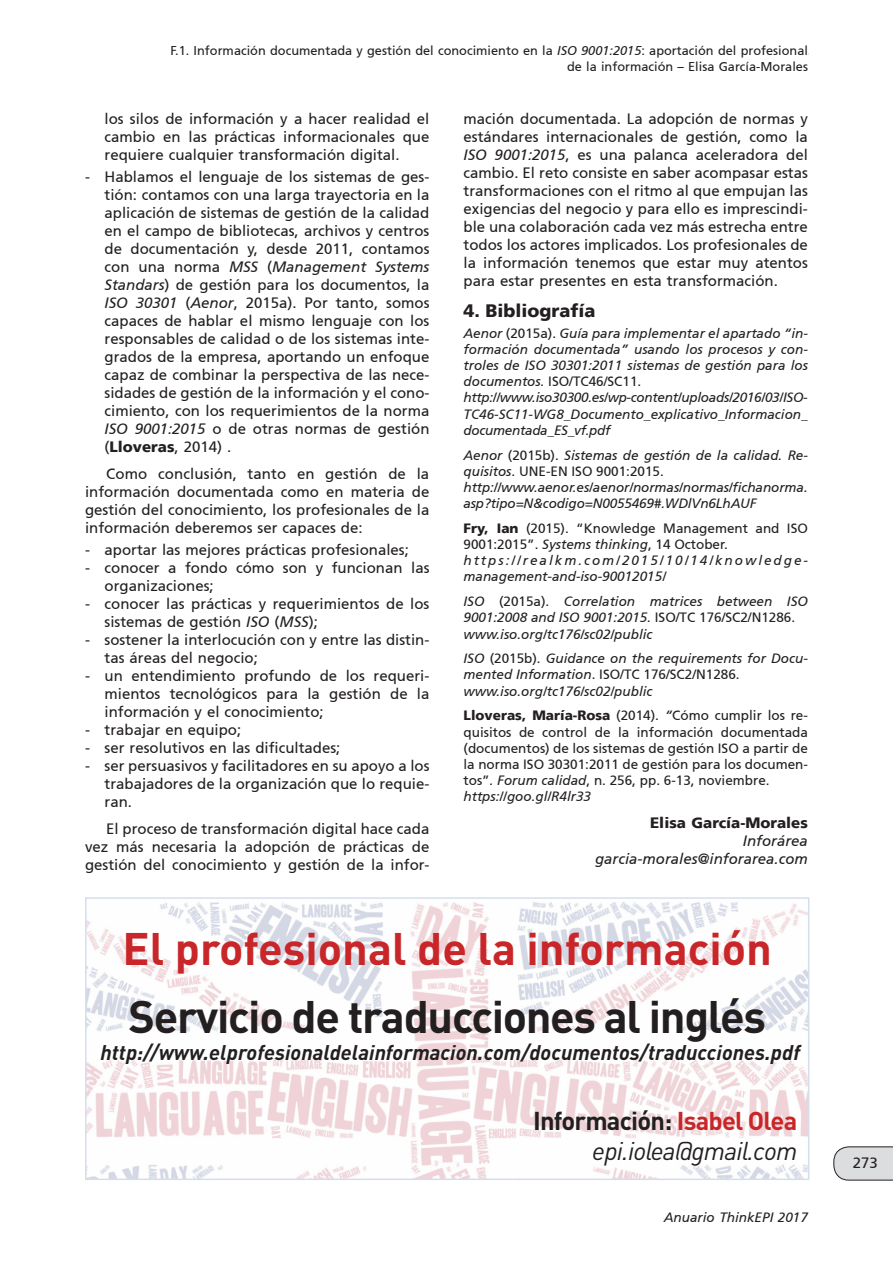
<style>
.page{position:relative;width:893px;height:1263px;background:#fff}
.page>*{position:absolute;margin:0;border:0;box-sizing:border-box;transform-origin:0 0}
.t1{font:700 45px "DIN Pro";letter-spacing:-.03em;color:#231f20}
.t2{font:700 45px "DIN Pro";color:#c82628}
.t3{font:italic 25.5px/30px "DIN Pro";letter-spacing:-.03em;color:#231f20;text-align:right}
.t4{font:italic 700 21px "DIN Pro";color:#231f20}
.t5{font:900 18px "Frutiger 75";color:#231f20}
.t6{font:15px/18px "Frutiger 55 Roman";color:#231f20;text-align:justify}
.t7{font:italic 15px/18px "Frutiger 56";color:#231f20;text-align:right}
.t8{font:900 15px "Frutiger 75";color:#231f20}
.t9{font:italic 13.5px/16.2px "Frutiger 56";color:#231f20;text-align:justify}
.t10{font:13.5px/16.2px "Frutiger 55 Roman";color:#231f20}
.t11{font:italic 13.5px/16.2px "Frutiger 56";letter-spacing:.145em;color:#231f20}
.t12{font:12.75px/15.3px "Frutiger 55 Roman";color:#231f20;text-align:right}
.t13{font:italic 12.75px "Frutiger 56";color:#231f20}
.s1{font-family:"Frutiger 56";font-style:italic}
.s2{font-family:"Frutiger 55 Roman";font-style:normal}
.s3{font-family:"Frutiger 75";font-weight:900}
.s4{font-weight:700;font-style:normal}
.s5{font-weight:700;font-style:normal;color:#c82628}
</style>
<div class="page">
<svg style="left:833px;top:1146px;width:60px;height:34px;background:#d4d4d6"></svg>
<img style="left:88px;top:902px;width:718px;height:275px">
<p class="t12" style="left:170px;top:43px;width:639px">F.1. Información documentada y gestión del conocimiento en la <span class="s1">ISO 9001:2015</span>: aportación del profesional de la información – Elisa García-Morales</p>
<p class="t13" style="left:362px;top:49px;width:448px">??????????????????????????????????????????????????????????????????????</p>
<p class="t6" style="left:105px;top:110px;width:326px">los silos de información y a hacer realidad el cambio en las prácticas informacionales que requiere cualquier transformación digital.</p>
<p class="t6" style="left:105px;top:168px;width:326px;text-indent:-20px">- Hablamos el lenguaje de los sistemas de ges&shy;tión: contamos con una larga trayectoria en la aplicación de sistemas de gestión de la calidad en el campo de bibliotecas, archivos y centros de documentación y, desde 2011, contamos</p>
<p class="t7" style="left:105px;top:258px;width:326px"><span class="s2">con una norma</span> MSS <span class="s2">(</span>Management Systems</p>
<p class="t6" style="left:105px;top:276px;width:326px"><span class="s1">Standars</span>) de gestión para los documentos, la <span class="s1">ISO 30301</span> (<span class="s1">Aenor</span>, 2015a). Por tanto, somos capaces de hablar el mismo lenguaje con los responsables de calidad o de los sistemas inte&shy;grados de la empresa, aportando un enfoque capaz de combinar la perspectiva de las nece&shy;sidades de gestión de la información y el cono&shy;cimiento, con los requerimientos de la norma <span class="s1">ISO 9001:2015</span> o de otras normas de gestión (<span class="s3">Lloveras</span>, 2014) .</p>
<p class="t6" style="left:85px;top:465px;width:346px;text-indent:21px">Como conclusión, tanto en gestión de la información documentada como en materia de gestión del conocimiento, los profesionales de la información deberemos ser capaces de:</p>
<p class="t6" style="left:85px;top:541px;width:325px">- aportar las mejores prácticas profesionales;</p>
<p class="t6" style="left:105px;top:559px;width:326px;text-indent:-20px">- conocer a fondo cómo son y funcionan las organizaciones;</p>
<p class="t6" style="left:105px;top:595px;width:326px;text-indent:-20px">- conocer las prácticas y requerimientos de los sistemas de gestión <span class="s1">ISO</span> (<span class="s1">MSS</span>);</p>
<p class="t6" style="left:105px;top:631px;width:326px;text-indent:-20px">- sostener la interlocución con y entre las distin&shy;tas áreas del negocio;</p>
<p class="t6" style="left:105px;top:667px;width:326px;text-indent:-20px">- un entendimiento profundo de los requeri&shy;mientos tecnológicos para la gestión de la información y el conocimiento;</p>
<p class="t6" style="left:85px;top:721px;width:158px">- trabajar en equipo;</p>
<p class="t6" style="left:85px;top:739px;width:257px">- ser resolutivos en las dificultades;</p>
<p class="t6" style="left:105px;top:757px;width:326px;text-indent:-20px">- ser persuasivos y facilitadores en su apoyo a los trabajadores de la organización que lo requie&shy;ran.</p>
<p class="t6" style="left:85px;top:819px;width:346px;text-indent:21px">El proceso de transformación digital hace cada vez más necesaria la adopción de prácticas de gestión del conocimiento y gestión de la infor-</p>
<p class="t6" style="left:463px;top:110px;width:346px">mación documentada. La adopción de normas y estándares internacionales de gestión, como la <span class="s1">ISO 9001:2015</span>, es una palanca aceleradora del cambio. El reto consiste en saber acompasar estas transformaciones con el ritmo al que empujan las exigencias del negocio y para ello es imprescindi&shy;ble una colaboración cada vez más estrecha entre todos los actores implicados. Los profesionales de la información tenemos que estar muy atentos para estar presentes en esta transformación.</p>
<p class="t5" style="left:463px;top:300px;width:134px">4. Bibliografía</p>
<p class="t9" style="left:463px;top:325px;width:346px">Aenor <span class="s2">(2015a).</span> Guía para implementar el apartado “in&shy;formación documentada” usando los procesos y con&shy;troles de ISO 30301:2011 sistemas de gestión para los</p>
<p class="t10" style="left:463px;top:373px;width:179px"><span class="s1">documentos.</span> ISO/TC46/SC11.</p>
<p class="t9" style="left:463px;top:390px;width:346px">http://www.iso30300.es/wp-content/uploads/2016/03/ISO-TC46-SC11-WG8_Documento_explicativo_Informacion_ documentada_ES_vf.pdf</p>
<p class="t9" style="left:463px;top:447px;width:346px">Aenor <span class="s2">(2015b).</span> Sistemas de gestión de la calidad. Re-</p>
<p class="t10" style="left:463px;top:463px;width:202px"><span class="s1">quisitos</span>. UNE-EN ISO 9001:2015.</p>
<p class="t9" style="left:463px;top:479px;width:346px">http://www.aenor.es/aenor/normas/normas/fichanorma. asp?tipo=N&amp;codigo=N0055469#.WDlVn6LhAUF</p>
<p class="t10" style="left:463px;top:520px;width:346px"><span class="s3">Fry, Ian</span> (2015). “Knowledge Management and ISO<br>9001:2015”. <span class="s1">Systems thinking</span>, 14 October.</p>
<p class="t11" style="left:463px;top:552px;width:346px">https://realkm.com/2015/10/14/knowledge&shy;management-and-iso-90012015/</p>
<p class="t9" style="left:463px;top:593px;width:346px;text-align:left">ISO <span class="s2">(2015a).</span> Correlation matrices between ISO<br>9001:2008 and ISO 9001:2015. <span class="s2">ISO/TC 176/SC2/N1286. </span>www.iso.org/tc176/sc02/public</p>
<p class="t9" style="left:463px;top:650px;width:346px">ISO <span class="s2">(2015b).</span> Guidance on the requirements for Docu-</p>
<p class="t10" style="left:463px;top:667px;width:278px"><span class="s1">mented Information</span>. ISO/TC 176/SC2/N1286.</p>
<p class="t9" style="left:463px;top:683px;width:191px">www.iso.org/tc176/sc02/public</p>
<p class="t10" style="left:463px;top:708px;width:346px;text-align:justify"><span class="s3">Lloveras, María-Rosa</span> (2014). <span class="s1">“</span>Cómo cumplir los re&shy;quisitos de control de la información documentada (documentos) de los sistemas de gestión ISO a partir de la norma ISO 30301:2011 de gestión para los documen&shy;tos”<span class="s1">. Forum calidad</span>, n. 256, pp. 6-13, noviembre.</p>
<p class="t9" style="left:463px;top:789px;width:129px">https://goo.gl/R4lr33</p>
<p class="t8" style="left:650px;top:813px;width:159px">Elisa García-Morales</p>
<p class="t7" style="left:595px;top:832px;width:214px">Inforárea garcia-morales@inforarea.com</p>
<h1 class="t2" style="left:123px;top:918px;width:651px">El profesional de la información</h1>
<h1 class="t1" style="left:128px;top:986px;width:639px">Servicio de traducciones al inglés</h1>
<h3 class="t4" style="left:100px;top:1035px;width:701px">http://www.elprofesionaldelainformacion.com/documentos/traducciones.pdf</h3>
<h2 class="t3" style="left:533px;top:1103px;width:266px"><span class="s4">Información:</span> <span class="s5">Isabel Olea </span>epi.iolea@gmail.com</h2>
<p class="t9" style="left:664px;top:1209px;width:146px">Anuario ThinkEPI 2017</p>
<p class="t6" style="left:853px;top:1154px;width:27px">273</p>
</div>
